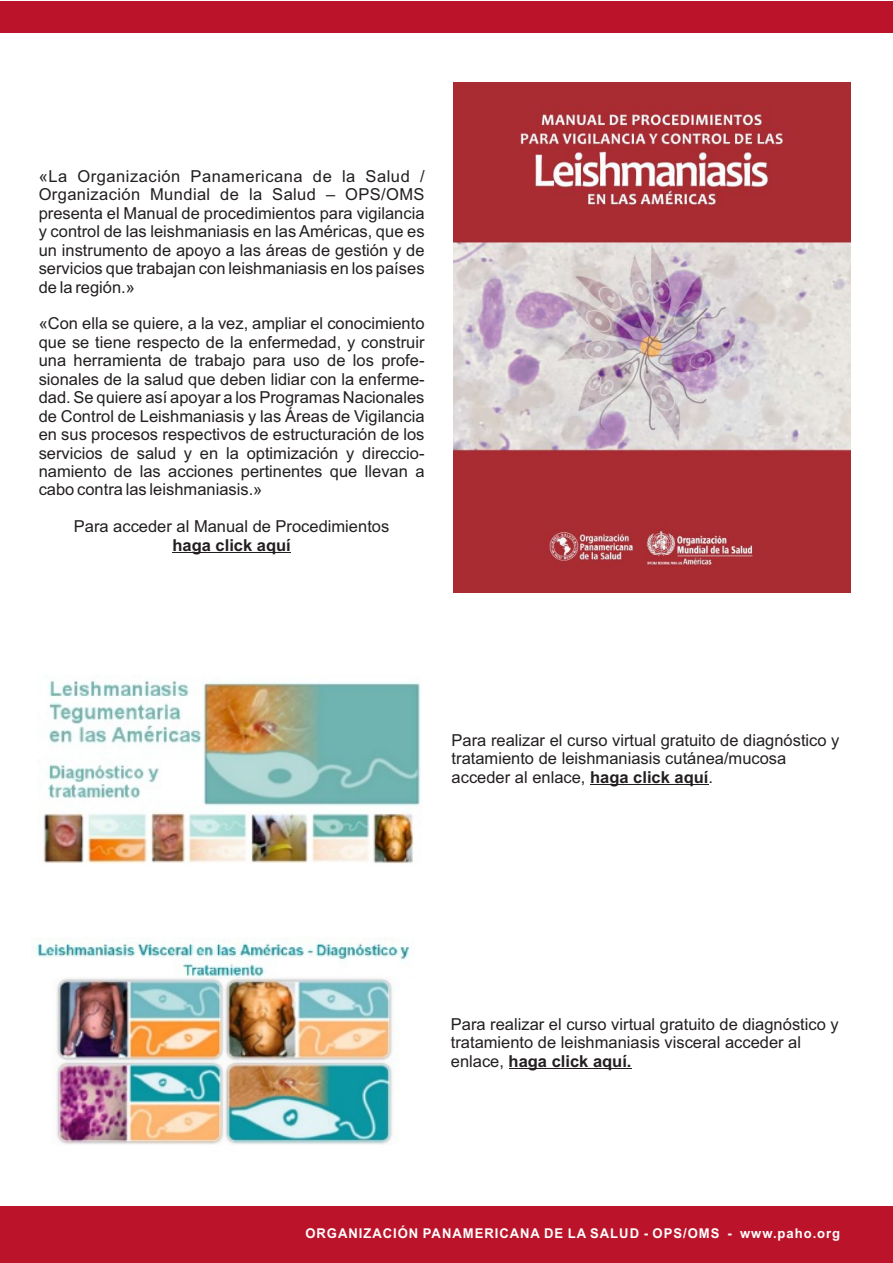
<style>
.page{position:relative;width:893px;height:1263px;background:#fff}
.page>*{position:absolute;margin:0;border:0;box-sizing:border-box;transform-origin:0 0}
.t1{font:16.5px/18.5px "Arial";color:#231f20}
.t2{font:700 16.5px "Arial";color:#231f20}
.t3{font:700 13.5px "Arial";letter-spacing:.075em;color:#fff}
.s1{font-weight:700}
</style>
<div class="page">
<div style="left:0;top:1206px;width:893px;height:57px;background:#bb142a"></div>
<div style="left:0;top:1px;width:893px;height:31px;background:#bb142a"></div>
<img style="left:43px;top:675px;width:378px;height:189px">
<img style="left:36px;top:938px;width:374px;height:206px">
<hr style="left:590px;top:784px;width:118px;height:1px;background:#231f20">
<hr style="left:509px;top:1068px;width:122px;height:1px;background:#231f20">
<img style="left:454px;top:83px;width:396px;height:510px">
<hr style="left:172px;top:552px;width:119px;height:1px;background:#231f20">
<p class="t1" style="left:39px;top:168px;width:387px;text-align:justify">«La Organización Panamericana de la Salud / Organización Mundial de la Salud – OPS/OMS presenta el Manual de procedimientos para vigilancia y control de las leishmaniasis en las Américas, que es un instrumento de apoyo a las áreas de gestión y de servicios que trabajan con leishmaniasis en los países de la región.»</p>
<p class="t1" style="left:39px;top:316px;width:388px;text-align:justify">«Con ella se quiere, a la vez, ampliar el conocimiento que se tiene respecto de la enfermedad, y construir una herramienta de trabajo para uso de los profe&shy;sionales de la salud que deben lidiar con la enferme&shy;dad. Se quiere así apoyar a los Programas Nacionales de Control de Leishmaniasis y las Áreas de Vigilancia en sus procesos respectivos de estructuración de los servicios de salud y en la optimización y direccio&shy;namiento de las acciones pertinentes que llevan a cabo contra las leishmaniasis.»</p>
<p class="t1" style="left:74px;top:519px;width:317px">Para acceder al Manual de Procedimientos</p>
<p class="t2" style="left:172px;top:539px;width:120px">haga click aquí</p>
<p class="t1" style="left:452px;top:732px;width:389px">Para realizar el curso virtual gratuito de diagnóstico y tratamiento de leishmaniasis cutánea/mucosa acceder al enlace, <span class="s1">haga click aquí</span>.</p>
<p class="t1" style="left:451px;top:1016px;width:389px">Para realizar el curso virtual gratuito de diagnóstico y tratamiento de leishmaniasis visceral acceder al enlace, <span class="s1">haga click aquí.</span></p>
<p class="t3" style="left:305px;top:1228px;width:536px">ORGANIZACIÓN PANAMERICANA DE LA SALUD - OPS/OMS - www.paho.org</p>
</div>
